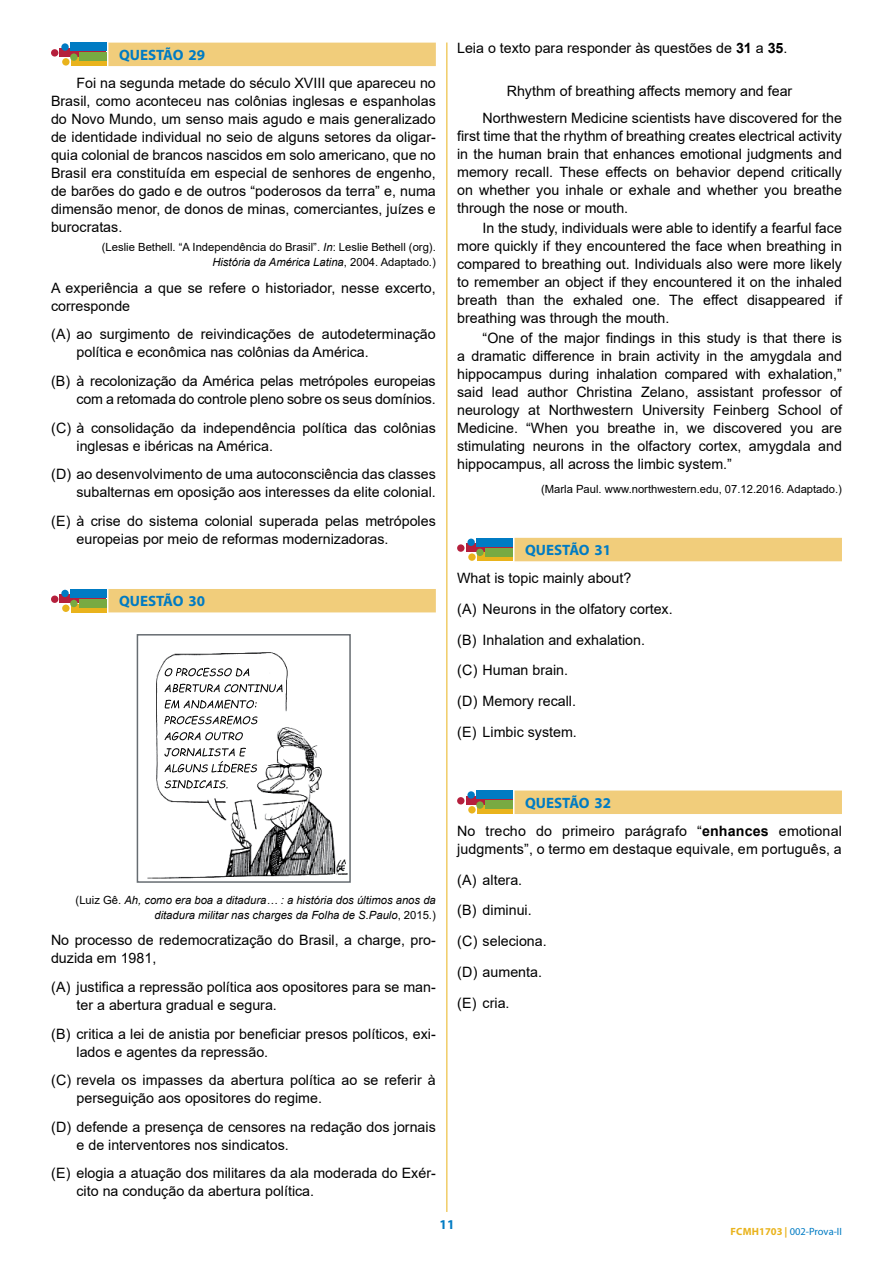
<style>
.page{position:relative;width:893px;height:1263px;background:#fff}
.page>*{position:absolute;margin:0;border:0;box-sizing:border-box;transform-origin:0 0}
.t1{font:700 15px "Myriad Pro";color:#007bc3}
.t2{font:14.25px/18px "Arial";color:#000}
.t3{font:700 13.5px "Myriad Pro";color:#007bc3}
.t4{font:11.25px/15px "Arial";color:#000;text-align:right}
.t5{font:italic 11.25px/15px "Arial";color:#000;text-align:right}
.t6{font:10.5px "Myriad Pro";letter-spacing:-.005em;color:#007bc3}
.s1{font-style:italic}
.s2{font-weight:700}
.s3{font-style:normal}
.s4{font-weight:700;color:#e9b31c}
</style>
<div class="page">
<hr style="left:446px;top:43px;width:1px;height:1169px;background:#e9b31c">
<div style="left:514px;top:538px;width:328px;height:23px;background:#f1cd7b"></div>
<div style="left:514px;top:790px;width:328px;height:24px;background:#f1cd7b"></div>
<svg style="left:466px;top:543px;width:46px;height:9px"></svg>
<div style="left:457px;top:544px;width:7px;height:8px;background:#b51f3c;border-radius:50%"></div>
<svg style="left:477px;top:553px;width:35px;height:8px"></svg>
<div style="left:468px;top:553px;width:8px;height:8px;background:#e9b31c;border-radius:50%"></div>
<div style="left:476px;top:538px;width:36px;height:8px;background:#007bc3"></div>
<div style="left:467px;top:539px;width:8px;height:7px;background:#007bc3;border-radius:50%"></div>
<div style="left:485px;top:548px;width:27px;height:8px;background:#78aa42"></div>
<div style="left:476px;top:549px;width:8px;height:7px;background:#78aa42;border-radius:50%"></div>
<div style="left:466px;top:796px;width:46px;height:9px;background:#b51f3c"></div>
<div style="left:457px;top:797px;width:7px;height:7px;background:#b51f3c;border-radius:50%"></div>
<div style="left:477px;top:805px;width:35px;height:9px;background:#e9b31c"></div>
<div style="left:468px;top:806px;width:8px;height:7px;background:#e9b31c;border-radius:50%"></div>
<div style="left:476px;top:790px;width:36px;height:9px;background:#007bc3"></div>
<div style="left:467px;top:791px;width:8px;height:8px;background:#007bc3;border-radius:50%"></div>
<div style="left:485px;top:800px;width:27px;height:9px;background:#78aa42"></div>
<div style="left:476px;top:801px;width:8px;height:8px;background:#78aa42;border-radius:50%"></div>
<div style="left:108px;top:43px;width:328px;height:23px;background:#f1cd7b"></div>
<div style="left:108px;top:589px;width:328px;height:23px;background:#f1cd7b"></div>
<img style="left:147px;top:652px;width:201px;height:227px">
<div style="left:137px;top:634px;width:214px;height:249px;border:2px solid #666c71"></div>
<svg style="left:165px;top:668px;width:84px;height:8px"></svg>
<svg style="left:165px;top:684px;width:118px;height:8px"></svg>
<svg style="left:165px;top:700px;width:92px;height:8px"></svg>
<svg style="left:164px;top:716px;width:94px;height:8px"></svg>
<svg style="left:165px;top:732px;width:78px;height:8px"></svg>
<svg style="left:164px;top:748px;width:93px;height:24px"></svg>
<svg style="left:165px;top:780px;width:63px;height:8px"></svg>
<svg style="left:60px;top:48px;width:46px;height:9px"></svg>
<div style="left:51px;top:49px;width:7px;height:8px;background:#b51f3c;border-radius:50%"></div>
<div style="left:71px;top:57px;width:35px;height:9px;background:#e9b31c"></div>
<div style="left:62px;top:58px;width:8px;height:8px;background:#e9b31c;border-radius:50%"></div>
<div style="left:70px;top:43px;width:36px;height:8px;background:#007bc3"></div>
<div style="left:61px;top:43px;width:8px;height:8px;background:#007bc3;border-radius:50%"></div>
<div style="left:79px;top:53px;width:27px;height:8px;background:#78aa42"></div>
<div style="left:70px;top:53px;width:8px;height:8px;background:#78aa42;border-radius:50%"></div>
<svg style="left:60px;top:595px;width:46px;height:8px"></svg>
<div style="left:51px;top:595px;width:7px;height:8px;background:#b51f3c;border-radius:50%"></div>
<svg style="left:71px;top:604px;width:35px;height:8px"></svg>
<div style="left:62px;top:604px;width:8px;height:8px;background:#e9b31c;border-radius:50%"></div>
<div style="left:70px;top:589px;width:36px;height:8px;background:#007bc3"></div>
<div style="left:61px;top:590px;width:8px;height:7px;background:#007bc3;border-radius:50%"></div>
<div style="left:79px;top:599px;width:27px;height:8px;background:#78aa42"></div>
<div style="left:70px;top:600px;width:8px;height:7px;background:#78aa42;border-radius:50%"></div>
<p class="t1" style="left:119px;top:45px;width:88px">QUESTÃO 29</p>
<p class="t2" style="left:51px;top:74px;width:386px;text-align:justify;text-indent:26px">Foi na segunda metade do século XVIII que apareceu no Brasil, como aconteceu nas colônias inglesas e espanholas do Novo Mundo, um senso mais agudo e mais generalizado de identidade individual no seio de alguns setores da oligar&shy;quia colonial de brancos nascidos em solo americano, que no Brasil era constituída em especial de senhores de engenho, de barões do gado e de outros “poderosos da terra” e, numa dimensão menor, de donos de minas, comerciantes, juízes e burocratas.</p>
<p class="t4" style="left:102px;top:240px;width:335px">(Leslie Bethell. “A Independência do Brasil”. <span class="s1">In</span>: Leslie Bethell (org).<br><span class="s1">História da América Latina</span>, 2004. Adaptado.)</p>
<p class="t2" style="left:51px;top:279px;width:386px">A experiência a que se refere o historiador, nesse excerto, corresponde</p>
<p class="t2" style="left:77px;top:325px;width:361px;text-indent:-26px">(A) ao surgimento de reivindicações de autodeterminação política e econômica nas colônias da América.</p>
<p class="t2" style="left:51px;top:372px;width:386px;text-align:right">(B) à recolonização da América pelas metrópoles europeias com a retomada do controle pleno sobre os seus domínios.</p>
<p class="t2" style="left:77px;top:418px;width:361px;text-indent:-26px">(C) à consolidação da independência política das colônias inglesas e ibéricas na América.</p>
<p class="t2" style="left:51px;top:465px;width:386px;text-align:right">(D) ao desenvolvimento de uma autoconsciência das classes subalternas em oposição aos interesses da elite colonial.</p>
<p class="t2" style="left:77px;top:512px;width:361px;text-indent:-26px">(E) à crise do sistema colonial superada pelas metrópoles europeias por meio de reformas modernizadoras.</p>
<p class="t1" style="left:119px;top:591px;width:88px">QUESTÃO 30</p>
<p class="t2" style="left:457px;top:39px;width:332px">Leia o texto para responder às questões de <span class="s2">31</span> a <span class="s2">35</span>.</p>
<p class="t2" style="left:483px;top:78px;width:361px;line-height:26.5px;text-indent:24px">Rhythm of breathing affects memory and fear<br>Northwestern Medicine scientists have discovered for the</p>
<p class="t2" style="left:457px;top:127px;width:386px;text-align:justify">first time that the rhythm of breathing creates electrical activity in the human brain that enhances emotional judgments and memory recall. These effects on behavior depend critically on whether you inhale or exhale and whether you breathe through the nose or mouth.</p>
<p class="t2" style="left:457px;top:219px;width:386px;text-align:justify;text-indent:26px">In the study, individuals were able to identify a fearful face more quickly if they encountered the face when breathing in compared to breathing out. Individuals also were more likely to remember an object if they encountered it on the inhaled breath than the exhaled one. The effect disappeared if breathing was through the mouth.</p>
<p class="t2" style="left:457px;top:329px;width:386px;text-align:justify;text-indent:26px">“One of the major findings in this study is that there is a dramatic difference in brain activity in the amygdala and hippocampus during inhalation compared with exhalation,” said lead author Christina Zelano, assistant professor of neurology at Northwestern University Feinberg School of Medicine. “When you breathe in, we discovered you are stimulating neurons in the olfactory cortex, amygdala and hippocampus, all across the limbic system.”</p>
<p class="t4" style="left:541px;top:481px;width:302px">(Marla Paul. www.northwestern.edu, 07.12.2016. Adaptado.)</p>
<p class="t1" style="left:525px;top:540px;width:88px">QUESTÃO 31</p>
<p class="t2" style="left:457px;top:563px;width:217px;line-height:30.8px">What is topic mainly about?<br>(A) Neurons in the olfatory cortex. (B) Inhalation and exhalation.<br>(C) Human brain.<br>(D) Memory recall.<br>(E) Limbic system.</p>
<p class="t5" style="left:76px;top:892px;width:362px"><span class="s3">(Luiz Gê.</span> Ah, como era boa a ditadura… : a história dos últimos anos da ditadura militar nas charges da Folha de S.Paulo<span class="s3">, 2015.)</span></p>
<p class="t2" style="left:51px;top:931px;width:386px">No processo de redemocratização do Brasil, a charge, pro&shy;duzida em 1981,</p>
<p class="t2" style="left:77px;top:978px;width:361px;text-indent:-26px">(A) justifica a repressão política aos opositores para se man&shy;ter a abertura gradual e segura.</p>
<p class="t2" style="left:77px;top:1024px;width:361px;text-indent:-26px">(B) critica a lei de anistia por beneficiar presos políticos, exi&shy;lados e agentes da repressão.</p>
<p class="t2" style="left:77px;top:1071px;width:361px;text-indent:-26px">(C) revela os impasses da abertura política ao se referir à perseguição aos opositores do regime.</p>
<p class="t2" style="left:77px;top:1118px;width:361px;text-indent:-26px">(D) defende a presença de censores na redação dos jornais e de interventores nos sindicatos.</p>
<p class="t2" style="left:77px;top:1164px;width:361px;text-indent:-26px">(E) elogia a atuação dos militares da ala moderada do Exér&shy;cito na condução da abertura política.</p>
<p class="t1" style="left:525px;top:793px;width:88px">QUESTÃO 32</p>
<p class="t2" style="left:457px;top:822px;width:386px">No trecho do primeiro parágrafo “<span class="s2">enhances</span> emotional judgments”, o termo em destaque equivale, em português, a</p>
<p class="t2" style="left:457px;top:864px;width:91px;line-height:30.8px">(A) altera.<br>(B) diminui. (C) seleciona. (D) aumenta. (E) cria.</p>
<p class="t3" style="left:440px;top:1216px;width:16px">11</p>
<p class="t6" style="left:730px;top:1225px;width:113px"><span class="s4">fcmh1703 |</span> 002-Prova-II</p>
</div>
